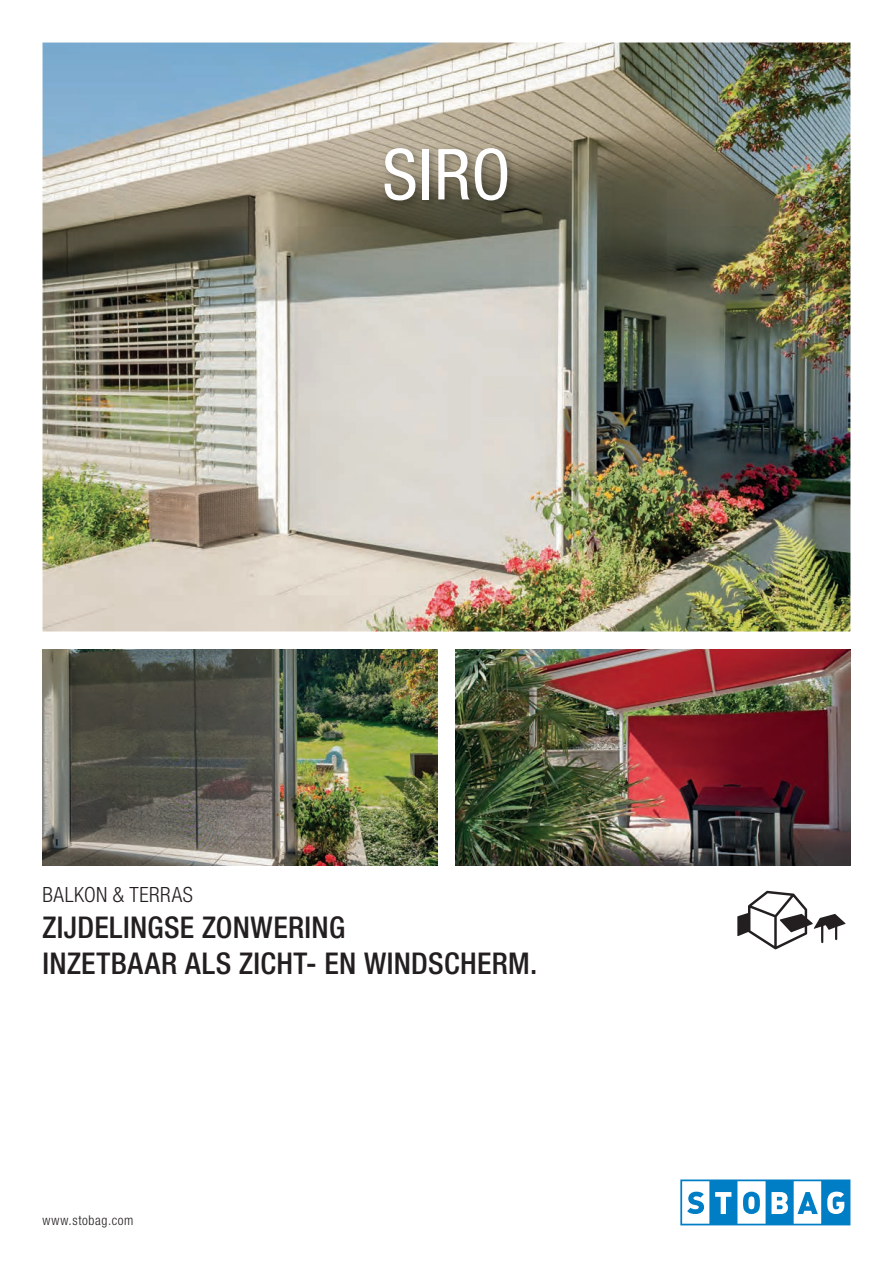
<style>
.page{position:relative;width:893px;height:1263px;background:#fff}
.page>*{position:absolute;margin:0;border:0;box-sizing:border-box;transform-origin:0 0}
.t1{font:condensed 70.5px "Helvetica Neue LT Pro";color:#fff}
.t2{font:500 condensed 30px/36px "Helvetica Neue LT Pro";letter-spacing:.01em;color:#231f20}
.t3{font:300 condensed 21px "Helvetica Neue LT Pro";letter-spacing:.025em;color:#231f20}
.t4{font:300 condensed 13.5px "Helvetica Neue LT Pro";letter-spacing:.05em;color:#231f20}
</style>
<div class="page">
<svg style="left:680px;top:1179px;width:170px;height:46px"></svg>
<img style="left:43px;top:43px;width:807px;height:588px">
<img style="left:43px;top:649px;width:395px;height:216px">
<img style="left:455px;top:649px;width:395px;height:216px">
<svg style="left:737px;top:891px;width:108px;height:58px"></svg>
<img style="left:381px;top:144px;width:136px;height:66px">
<h1 class="t1" style="left:382px;top:134px;width:130px">SIRO</h1>
<p class="t3" style="left:43px;top:882px;width:152px">BALKON &amp; TERRAS</p>
<p class="t2" style="left:43px;top:908px;width:496px">ZIJDELINGSE ZONWERING<br>INZETBAAR ALS ZICHT- EN WINDSCHERM.</p>
<p class="t4" style="left:43px;top:1213px;width:92px">www.stobag.com</p>
</div>
